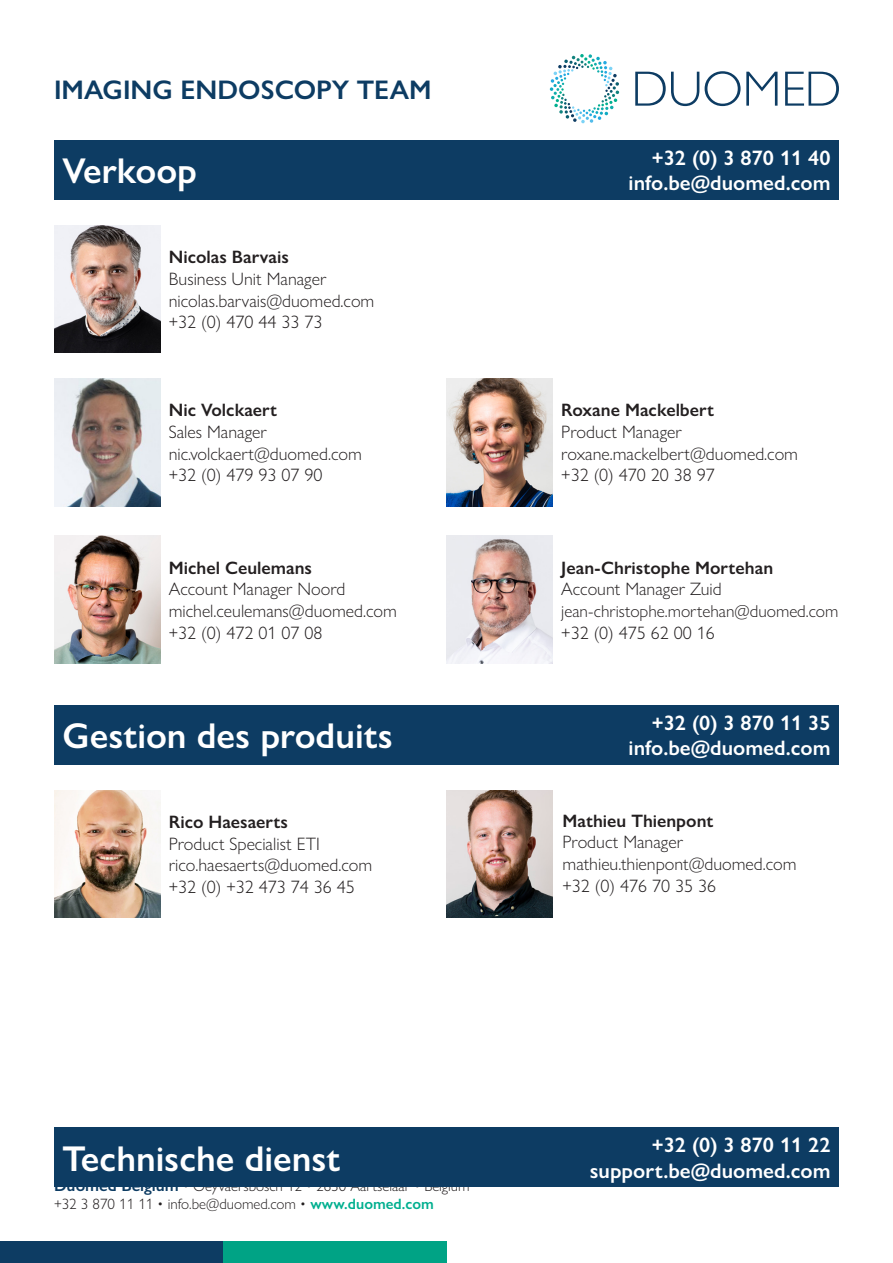
<style>
.page{position:relative;width:893px;height:1263px;background:#fff}
.page>*{position:absolute;margin:0;border:0;box-sizing:border-box;transform-origin:0 0}
.t1{font:600 36px "Gill Sans Nova";color:#fff}
.t2{font:600 27px "Gill Sans Nova";color:#0d3c63}
.t3{font:600 21px "Gill Sans Nova";color:#fff}
.t4{font:300 18px "Gill Sans Nova";color:#231f20}
.t5{font:600 18px "Gill Sans Nova";color:#231f20}
.t6{font:300 17.4px "Gill Sans Nova";color:#231f20}
.t7{font:300 15px "Gill Sans Nova";color:#231f20}
.s1{font-weight:600;font-size:16.5px;color:#0d3c63}
.s2{font-weight:600;color:#01af8f}
</style>
<div class="page">
<img style="left:54px;top:378px;width:106px;height:128px">
<img style="left:54px;top:225px;width:106px;height:128px">
<img style="left:446px;top:378px;width:107px;height:128px">
<img style="left:54px;top:536px;width:106px;height:127px">
<img style="left:446px;top:536px;width:107px;height:127px">
<svg style="left:550px;top:54px;width:69px;height:69px"></svg>
<svg style="left:635px;top:71px;width:204px;height:35px"></svg>
<div style="left:54px;top:140px;width:785px;height:60px;background:#0d3c63"></div>
<div style="left:0;top:1242px;width:223px;height:21px;background:#0d3c63"></div>
<div style="left:223px;top:1242px;width:223px;height:21px;background:#00a385"></div>
<div style="left:54px;top:1127px;width:785px;height:60px;background:#0d3c63"></div>
<img style="left:446px;top:790px;width:107px;height:128px">
<img style="left:54px;top:790px;width:106px;height:128px">
<div style="left:54px;top:705px;width:785px;height:60px;background:#0d3c63"></div>
<p class="t2" style="left:54px;top:73px;width:379px">IMAGING ENDOSCOPY TEAM</p>
<p class="t1" style="left:63px;top:149px;width:136px">Verkoop</p>
<p class="t3" style="left:652px;top:145px;width:180px">+32 (0) 3 870 11 40</p>
<p class="t3" style="left:629px;top:170px;width:203px">info.be@duomed.com</p>
<p class="t5" style="left:169px;top:246px;width:122px">Nicolas Barvais</p>
<p class="t4" style="left:169px;top:268px;width:159px">Business Unit Manager</p>
<p class="t4" style="left:169px;top:289px;width:207px">nicolas.barvais@duomed.com</p>
<p class="t4" style="left:169px;top:311px;width:155px">+32 (0) 470 44 33 73</p>
<p class="t5" style="left:169px;top:399px;width:110px">Nic Volckaert</p>
<p class="t4" style="left:169px;top:421px;width:100px">Sales Manager</p>
<p class="t4" style="left:169px;top:442px;width:195px">nic.volckaert@duomed.com</p>
<p class="t4" style="left:169px;top:464px;width:155px">+32 (0) 479 93 07 90</p>
<p class="t5" style="left:169px;top:556px;width:145px">Michel Ceulemans</p>
<p class="t4" style="left:169px;top:578px;width:178px">Account Manager Noord</p>
<p class="t4" style="left:169px;top:600px;width:230px">michel.ceulemans@duomed.com</p>
<p class="t4" style="left:169px;top:621px;width:155px">+32 (0) 472 01 07 08</p>
<p class="t5" style="left:561px;top:399px;width:154px">Roxane Mackelbert</p>
<p class="t4" style="left:561px;top:421px;width:122px">Product Manager</p>
<p class="t4" style="left:561px;top:442px;width:238px">roxane.mackelbert@duomed.com</p>
<p class="t4" style="left:561px;top:464px;width:155px">+32 (0) 470 20 38 97</p>
<p class="t5" style="left:561px;top:556px;width:213px">Jean-Christophe Mortehan</p>
<p class="t4" style="left:561px;top:578px;width:162px">Account Manager Zuid</p>
<p class="t6" style="left:561px;top:600px;width:279px">jean-christophe.mortehan@duomed.com</p>
<p class="t4" style="left:561px;top:621px;width:155px">+32 (0) 475 62 00 16</p>
<p class="t1" style="left:63px;top:713px;width:332px">Gestion des produits</p>
<p class="t3" style="left:652px;top:710px;width:180px">+32 (0) 3 870 11 35</p>
<p class="t3" style="left:629px;top:735px;width:203px">info.be@duomed.com</p>
<p class="t5" style="left:169px;top:811px;width:121px">Rico Haesaerts</p>
<p class="t4" style="left:169px;top:833px;width:152px">Product Specialist ETI</p>
<p class="t4" style="left:169px;top:854px;width:205px">rico.haesaerts@duomed.com</p>
<p class="t4" style="left:169px;top:876px;width:187px">+32 (0) +32 473 74 36 45</p>
<p class="t5" style="left:562px;top:809px;width:152px">Mathieu Thienpont</p>
<p class="t4" style="left:562px;top:831px;width:122px">Product Manager</p>
<p class="t4" style="left:562px;top:853px;width:236px">mathieu.thienpont@duomed.com</p>
<p class="t4" style="left:562px;top:874px;width:155px">+32 (0) 476 70 35 36</p>
<p class="t1" style="left:63px;top:1136px;width:280px">Technische dienst</p>
<p class="t3" style="left:652px;top:1132px;width:180px">+32 (0) 3 870 11 22</p>
<p class="t3" style="left:590px;top:1157px;width:242px">support.be@duomed.com</p>
<p class="t7" style="left:54px;top:1177px;width:417px"><span class="s1">Duomed Belgium</span> • Oeyvaersbosch 12 • 2630 Aartselaar • Belgium</p>
<p class="t7" style="left:54px;top:1195px;width:381px">+32 3 870 11 11 • info.be@duomed.com • <span class="s2">www.duomed.com</span></p>
</div>
